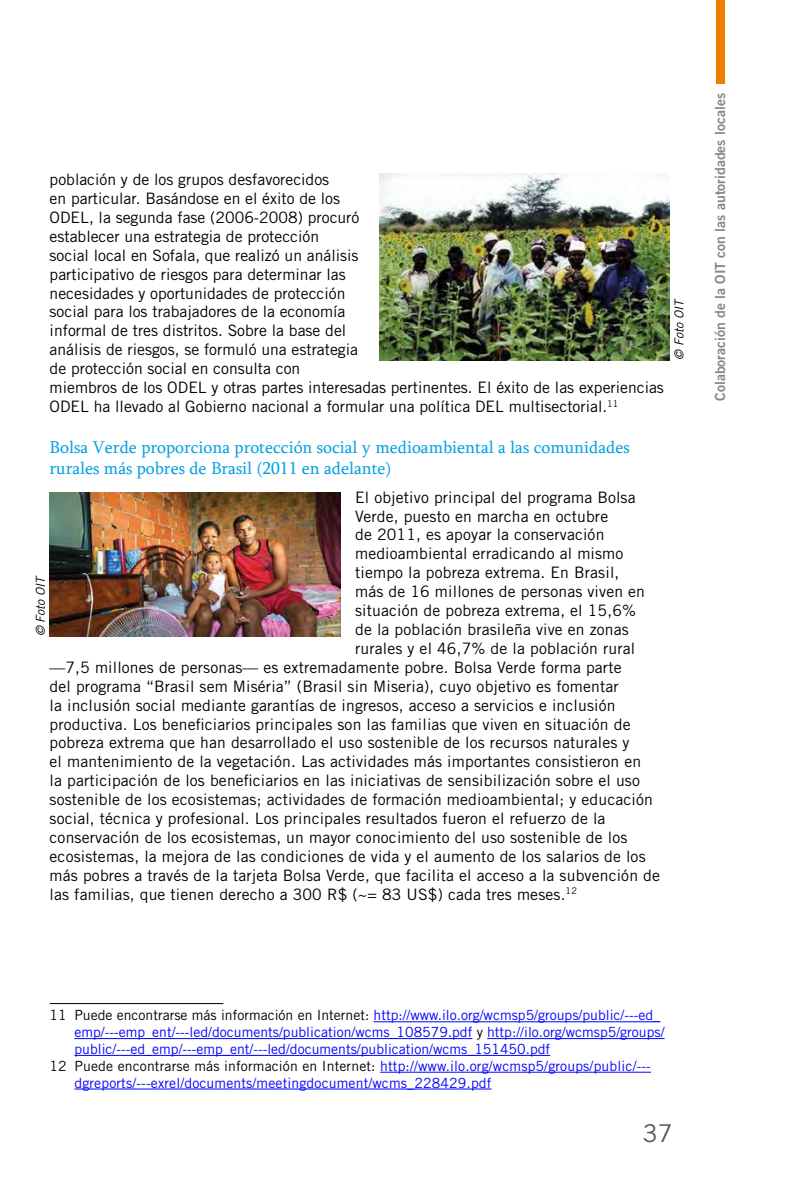
<style>
.page{position:relative;width:794px;height:1191px;background:#fff}
.page>*{position:absolute;margin:0;border:0;box-sizing:border-box;transform-origin:0 0}
.t1{font:24.5px "Trade Gothic LT Std";color:#575756}
.t2{font:17.5px/21px "Sylfaen";color:#009fe3}
.t3{font:15.75px/18.9px "Trade Gothic LT Std";letter-spacing:.01em;color:#000}
.t4{font:14px "Trade Gothic LT Std";color:#00f}
.t5{font:14px "Trade Gothic LT Std";letter-spacing:.01em;color:#000}
.t6{font:14px "Trade Gothic LT Std Bd 2";color:#878787}
.t7{font:italic 12.25px "Trade Gothic LT Std";color:#000}
.s1{color:#000}
.s2{color:#00f}
</style>
<div class="page">
<div style="left:716px;top:0;width:8px;height:84px;background:#ef7d00"></div>
<hr style="left:50px;top:1003px;width:173px;height:1px;background:#000">
<hr style="left:373px;top:1021px;width:287px;height:1px;background:#00f">
<hr style="left:74px;top:1038px;width:398px;height:1px;background:#00f">
<hr style="left:487px;top:1038px;width:177px;height:1px;background:#00f">
<hr style="left:74px;top:1055px;width:476px;height:1px;background:#00f">
<hr style="left:380px;top:1071px;width:271px;height:1px;background:#00f">
<hr style="left:74px;top:1088px;width:417px;height:1px;background:#00f">
<img style="left:379px;top:174px;width:291px;height:186px">
<img style="left:50px;top:492px;width:290px;height:144px">
<p class="t3" style="left:50px;top:170px;width:616px">población y de los grupos desfavorecidos<br>en particular. Basándose en el éxito de los<br>ODEL, la segunda fase (2006-2008) procuró<br>establecer una estrategia de protección<br>social local en Sofala, que realizó un análisis<br>participativo de riesgos para determinar las<br>necesidades y oportunidades de protección<br>social para los trabajadores de la economía<br>informal de tres distritos. Sobre la base del<br>análisis de riesgos, se formuló una estrategia<br>de protección social en consulta con<br>miembros de los ODEL y otras partes interesadas pertinentes. El éxito de las experiencias ODEL ha llevado al Gobierno nacional a formular una política DEL multisectorial.<sup>11</sup></p>
<p class="t2" style="left:50px;top:436px;width:581px">Bolsa Verde proporciona protección social y medioambiental a las comunidades rurales más pobres de Brasil (2011 en adelante)</p>
<p class="t3" style="left:355px;top:487px;width:282px">El objetivo principal del programa Bolsa</p>
<p class="t3" style="left:355px;top:506px;width:255px">Verde, puesto en marcha en octubre</p>
<p class="t3" style="left:355px;top:525px;width:251px">de 2011, es apoyar la conservación</p>
<p class="t3" style="left:355px;top:544px;width:270px">medioambiental erradicando al mismo</p>
<p class="t3" style="left:355px;top:563px;width:266px">tiempo la pobreza extrema. En Brasil,</p>
<p class="t3" style="left:355px;top:582px;width:291px">más de 16 millones de personas viven en</p>
<p class="t3" style="left:355px;top:601px;width:282px">situación de pobreza extrema, el 15,6%</p>
<p class="t3" style="left:355px;top:620px;width:275px">de la población brasileña vive en zonas</p>
<p class="t3" style="left:355px;top:638px;width:281px">rurales y el 46,7% de la población rural</p>
<p class="t3" style="left:50px;top:657px;width:573px">—7,5 millones de personas— es extremadamente pobre. Bolsa Verde forma parte</p>
<p class="t3" style="left:50px;top:676px;width:570px">del programa “Brasil sem Miséria” (Brasil sin Miseria), cuyo objetivo es fomentar</p>
<p class="t3" style="left:50px;top:695px;width:567px">la inclusión social mediante garantías de ingresos, acceso a servicios e inclusión</p>
<p class="t3" style="left:50px;top:714px;width:582px">productiva. Los beneficiarios principales son las familias que viven en situación de</p>
<p class="t3" style="left:50px;top:733px;width:581px">pobreza extrema que han desarrollado el uso sostenible de los recursos naturales y</p>
<p class="t3" style="left:50px;top:752px;width:593px">el mantenimiento de la vegetación. Las actividades más importantes consistieron en</p>
<p class="t3" style="left:50px;top:771px;width:592px">la participación de los beneficiarios en las iniciativas de sensibilización sobre el uso</p>
<p class="t3" style="left:50px;top:790px;width:605px">sostenible de los ecosistemas; actividades de formación medioambiental; y educación</p>
<p class="t3" style="left:50px;top:809px;width:557px">social, técnica y profesional. Los principales resultados fueron el refuerzo de la</p>
<p class="t3" style="left:50px;top:827px;width:579px">conservación de los ecosistemas, un mayor conocimiento del uso sostenible de los</p>
<p class="t3" style="left:50px;top:846px;width:597px">ecosistemas, la mejora de las condiciones de vida y el aumento de los salarios de los</p>
<p class="t3" style="left:50px;top:865px;width:612px">más pobres a través de la tarjeta Bolsa Verde, que facilita el acceso a la subvención de</p>
<p class="t3" style="left:50px;top:884px;width:529px">las familias, que tienen derecho a 300 R$ (~= 83 US$) cada tres meses.<sup>12</sup></p>
<p class="t7" style="left:33px;top:636px;width:63px;rotate:-90deg">© Foto OIT</p>
<p class="t7" style="left:672px;top:360px;width:63px;rotate:-90deg">© Foto OIT</p>
<p class="t6" style="left:711px;top:401px;width:309px;rotate:-90deg">Colaboración de la OIT con las autoridades locales</p>
<p class="t4" style="left:50px;top:1007px;width:612px"><span class="s1">11 Puede encontrarse más información en Internet:</span> http://www.ilo.org/wcmsp5/groups/public/---ed_</p>
<p class="t4" style="left:74px;top:1023px;width:591px">emp/---emp_ent/---led/documents/publication/wcms_108579.pdf <span class="s1">y</span> http://ilo.org/wcmsp5/groups/</p>
<p class="t4" style="left:74px;top:1040px;width:477px">public/---ed_emp/---emp_ent/---led/documents/publication/wcms_151450.pdf</p>
<p class="t5" style="left:50px;top:1057px;width:603px">12 Puede encontrarse más información en Internet: <span class="s2">http://www.ilo.org/wcmsp5/groups/public/---</span></p>
<p class="t4" style="left:74px;top:1074px;width:418px">dgreports/---exrel/documents/meetingdocument/wcms_228429.pdf</p>
<h1 class="t1" style="left:643px;top:1118px;width:31px">37</h1>
</div>
